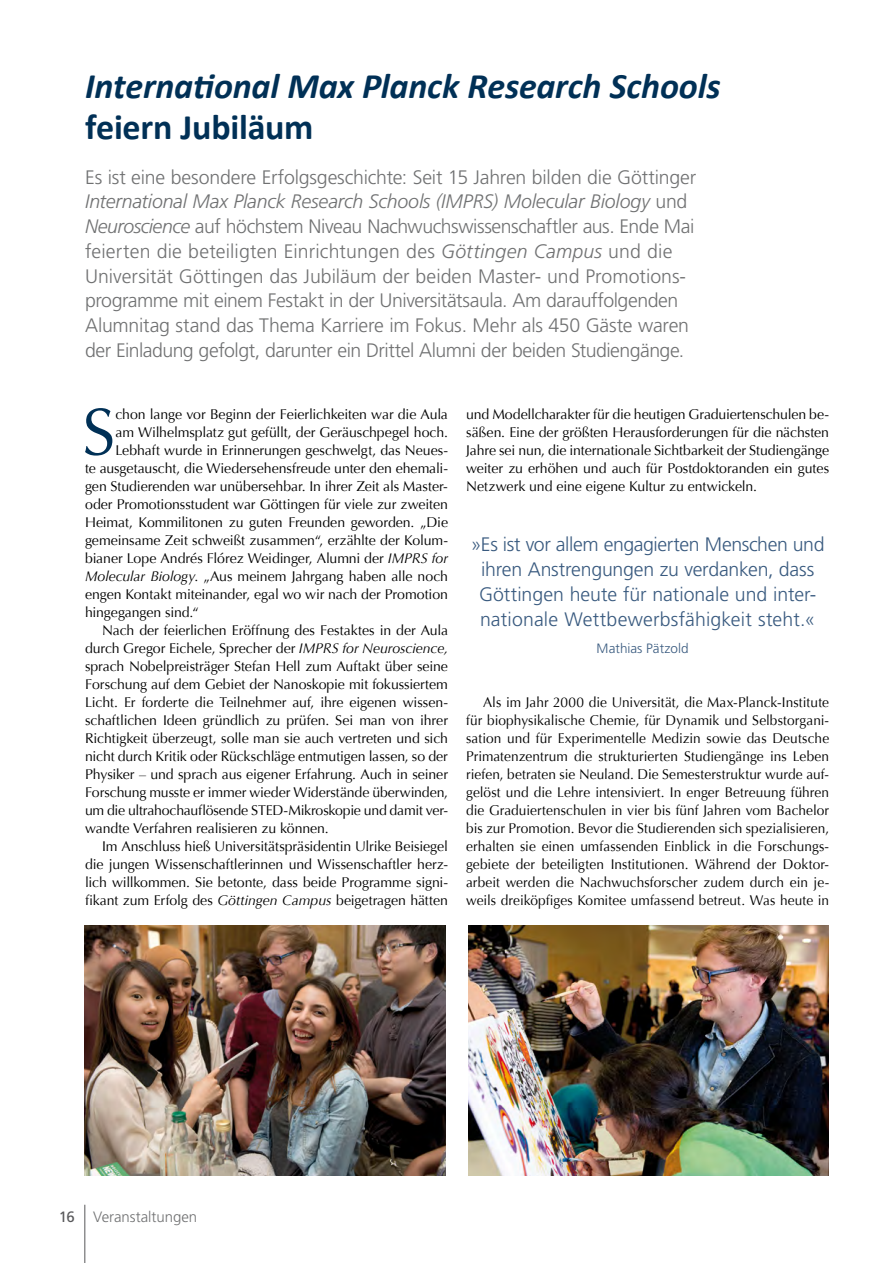
<style>
.page{position:relative;width:893px;height:1263px;background:#fff}
.page>*{position:absolute;margin:0;border:0;box-sizing:border-box;transform-origin:0 0}
.t1{font:66.6px "Optima";color:#003056}
.t2{font:italic 700 36px "Calibri";letter-spacing:-.005em;color:#003056}
.t3{font:700 36px "Calibri";letter-spacing:-.005em;color:#003056}
.t4{font:300 19.5px/24.8px "Frutiger";letter-spacing:-.015em;color:#707172}
.t5{font:300 19.5px/24.8px "Frutiger";letter-spacing:-.005em;color:#395a7f;text-align:center}
.t6{font:300 15px "Frutiger";letter-spacing:-.005em;color:#707172}
.t7{font:14.1px/18px "Optima";letter-spacing:-.005em;color:#000;text-align:justify}
.t8{font:300 13.5px "Frutiger";color:#395a7f}
.s1{font-style:italic}
.s2{font-weight:400;color:#58585a}
</style>
<div class="page">
<img style="left:468px;top:925px;width:360px;height:251px">
<hr style="left:84px;top:1205px;width:1px;height:58px;background:#58585a">
<img style="left:84px;top:925px;width:362px;height:250px">
<h2 class="t2" style="left:85px;top:63px;width:637px">International Max Planck Research Schools</h2>
<h2 class="t3" style="left:85px;top:104px;width:230px">feiern Jubiläum</h2>
<p class="t4" style="left:85px;top:165px;width:613px">Es ist eine besondere Erfolgsgeschichte: Seit 15 Jahren bilden die Göttinger <span class="s1">International Max Planck Research Schools (IMPRS) Molecular Biology</span> und <span class="s1">Neuroscience</span> auf höchstem Niveau Nachwuchswissenschaftler aus. Ende Mai feierten die beteiligten Einrichtungen des <span class="s1">Göttingen Campus</span> und die Universität Göttingen das Jubiläum der beiden Master- und Promotions&shy;programme mit einem Festakt in der Universitätsaula. Am darauffolgenden Alumnitag stand das Thema Karriere im Fokus. Mehr als 450 Gäste waren der Einladung gefolgt, darunter ein Drittel Alumni der beiden Studiengänge.</p>
<h1 class="t1" style="left:82px;top:393px;width:35px">S</h1>
<p class="t7" style="left:115px;top:405px;width:334px">chon lange vor Beginn der Feierlichkeiten war die Aula</p>
<p class="t7" style="left:115px;top:423px;width:334px">am Wilhelmsplatz gut gefüllt, der Geräuschpegel hoch.</p>
<p class="t7" style="left:115px;top:441px;width:334px">Lebhaft wurde in Erinnerungen geschwelgt, das Neues-</p>
<p class="t7" style="left:85px;top:459px;width:365px">te ausgetauscht, die Wiedersehensfreude unter den ehemali-</p>
<p class="t7" style="left:85px;top:477px;width:364px">gen Studierenden war unübersehbar. In ihrer Zeit als Master-</p>
<p class="t7" style="left:85px;top:495px;width:364px">oder Promotionsstudent war Göttingen für viele zur zweiten</p>
<p class="t7" style="left:85px;top:513px;width:364px">Heimat, Kommilitonen zu guten Freunden geworden. „Die</p>
<p class="t7" style="left:85px;top:531px;width:365px">gemeinsame Zeit schweißt zusammen“, erzählte der Kolum-</p>
<p class="t7" style="left:85px;top:549px;width:365px">bianer Lope Andrés Flórez Weidinger, Alumni der <span class="s1">IMPRS for</span></p>
<p class="t7" style="left:85px;top:567px;width:365px"><span class="s1">Molecular Biology</span>. „Aus meinem Jahrgang haben alle noch</p>
<p class="t7" style="left:85px;top:585px;width:364px">engen Kontakt miteinander, egal wo wir nach der Promotion</p>
<p class="t7" style="left:85px;top:603px;width:115px">hingegangen sind.“</p>
<p class="t7" style="left:102px;top:621px;width:348px">Nach der feierlichen Eröffnung des Festaktes in der Aula</p>
<p class="t7" style="left:85px;top:639px;width:365px">durch Gregor Eichele, Sprecher der <span class="s1">IMPRS for Neuroscience,</span></p>
<p class="t7" style="left:85px;top:657px;width:364px">sprach Nobelpreisträger Stefan Hell zum Auftakt über seine</p>
<p class="t7" style="left:85px;top:675px;width:364px">Forschung auf dem Gebiet der Nanoskopie mit fokussiertem</p>
<p class="t7" style="left:85px;top:693px;width:365px">Licht. Er forderte die Teilnehmer auf, ihre eigenen wissen-</p>
<p class="t7" style="left:85px;top:711px;width:364px">schaftlichen Ideen gründlich zu prüfen. Sei man von ihrer</p>
<p class="t7" style="left:85px;top:729px;width:364px">Richtigkeit überzeugt, solle man sie auch vertreten und sich</p>
<p class="t7" style="left:85px;top:747px;width:364px">nicht durch Kritik oder Rückschläge entmutigen lassen, so der</p>
<p class="t7" style="left:85px;top:765px;width:364px">Physiker – und sprach aus eigener Erfahrung. Auch in seiner</p>
<p class="t7" style="left:85px;top:783px;width:365px">Forschung musste er immer wieder Widerstände überwinden,</p>
<p class="t7" style="left:85px;top:801px;width:365px">um die ultrahochauflösende STED-Mikroskopie und damit ver-</p>
<p class="t7" style="left:85px;top:819px;width:245px">wandte Verfahren realisieren zu können.</p>
<p class="t7" style="left:102px;top:837px;width:347px">Im Anschluss hieß Universitätspräsidentin Ulrike Beisiegel</p>
<p class="t7" style="left:85px;top:855px;width:365px">die jungen Wissenschaftlerinnen und Wissenschaftler herz-</p>
<p class="t7" style="left:85px;top:873px;width:365px">lich willkommen. Sie betonte, dass beide Programme signi-</p>
<p class="t7" style="left:85px;top:891px;width:365px">fikant zum Erfolg des <span class="s1">Göttingen Campus</span> beigetragen hätten</p>
<p class="t7" style="left:466px;top:405px;width:365px">und Modellcharakter für die heutigen Graduiertenschulen be&shy;säßen. Eine der größten Herausforderungen für die nächsten Jahre sei nun, die internationale Sichtbarkeit der Studiengänge weiter zu erhöhen und auch für Postdoktoranden ein gutes Netzwerk und eine eigene Kultur zu entwickeln.</p>
<h3 class="t5" style="left:471px;top:532px;width:355px">»Es ist vor allem engagierten Menschen und ihren Anstrengungen zu verdanken, dass Göttingen heute für nationale und inter&shy;nationale Wettbewerbsfähigkeit steht.«</h3>
<p class="t8" style="left:597px;top:640px;width:93px">Mathias Pätzold</p>
<p class="t7" style="left:466px;top:693px;width:365px;text-indent:17px">Als im Jahr 2000 die Universität, die Max-Planck-Institute für biophysikalische Chemie, für Dynamik und Selbstorgani&shy;sation und für Experimentelle Medizin sowie das Deutsche Primatenzentrum die strukturierten Studiengänge ins Leben riefen, betraten sie Neuland. Die Semesterstruktur wurde auf&shy;gelöst und die Lehre intensiviert. In enger Betreuung führen die Graduiertenschulen in vier bis fünf Jahren vom Bachelor bis zur Promotion. Bevor die Studierenden sich spezialisieren, erhalten sie einen umfassenden Einblick in die Forschungs&shy;gebiete der beteiligten Institutionen. Während der Doktor&shy;arbeit werden die Nachwuchsforscher zudem durch ein je&shy;weils dreiköpfiges Komitee umfassend betreut. Was heute in</p>
<p class="t6" style="left:59px;top:1208px;width:140px"><span class="s2">16</span> Veranstaltungen</p>
</div>
